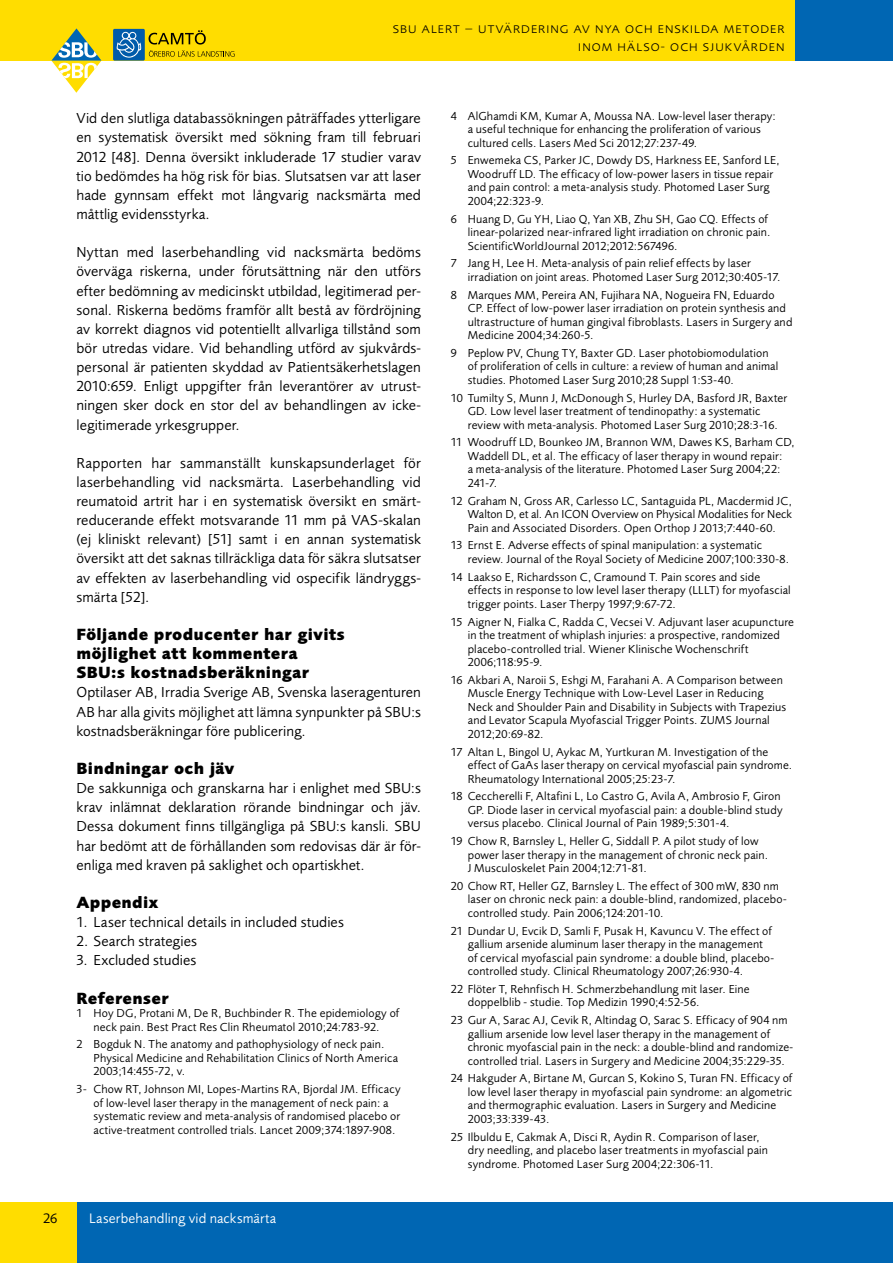
<style>
.page{position:relative;width:893px;height:1263px;background:#fff}
.page>*{position:absolute;margin:0;border:0;box-sizing:border-box;transform-origin:0 0}
.Rubrik_1_i_brödtext{font:800 16.5px/19.2px "Foundry Sans";letter-spacing:.015em;color:#000}
.Brödtext{font:15px/19.2px "Foundry Sans";letter-spacing:.005em;color:#000;text-align:justify}
.t1{font:300 15px/18px "Foundry Sans Expert";letter-spacing:.045em;color:#000;text-align:right}
.t2{font:14.25px "Foundry Sans";letter-spacing:.01em;color:#fff}
.t3{font:14.25px "Foundry Sans";color:#000}
.Referenser{font:12px/13.5px "Foundry Sans";letter-spacing:.015em;color:#000}
</style>
<div class="page">
<div style="left:0;top:0;width:893px;height:61px;background:#fd0"></div>
<div style="left:795px;top:0;width:98px;height:61px;background:#0066b3"></div>
<svg style="left:51px;top:28px;width:50px;height:65px"></svg>
<div style="left:0;top:1202px;width:893px;height:61px;background:#0066b3"></div>
<div style="left:0;top:1202px;width:77px;height:61px;background:#fd0"></div>
<svg style="left:113px;top:29px;width:122px;height:32px"></svg>
<p class="t1" style="left:392px;top:19px;width:394px">sbu alert – utvärdering av nya och enskilda metoder inom hälso- och sjukvården</p>
<p class="Brödtext" style="left:77px;top:109px;width:346px">Vid den slutliga databassökningen påträffades ytterligare en systematisk översikt med sökning fram till februari 2012 [48]. Denna översikt inkluderade 17 studier varav tio bedömdes ha hög risk för bias. Slutsatsen var att laser hade gynnsam effekt mot långvarig nacksmärta med måttlig evidensstyrka.</p>
<p class="Brödtext" style="left:77px;top:243px;width:346px">Nyttan med laserbehandling vid nacksmärta bedöms överväga riskerna, under förutsättning när den utförs efter bedömning av medicinskt utbildad, legitimerad per&shy;sonal. Riskerna bedöms framför allt bestå av fördröjning av korrekt diagnos vid potentiellt allvarliga tillstånd som bör utredas vidare. Vid behandling utförd av sjukvårds&shy;personal är patienten skyddad av Patientsäkerhetslagen 2010:659. Enligt uppgifter från leverantörer av utrust&shy;ningen sker dock en stor del av behandlingen av icke&shy;legitimerade yrkesgrupper.</p>
<p class="Brödtext" style="left:77px;top:453px;width:346px">Rapporten har sammanställt kunskapsunderlaget för laserbehandling vid nacksmärta. Laserbehandling vid reumatoid artrit har i en systematisk översikt en smärt&shy;reducerande effekt motsvarande 11 mm på VAS-skalan (ej kliniskt relevant) [51] samt i en annan systematisk översikt att det saknas tillräckliga data för säkra slutsatser av effekten av laserbehandling vid ospecifik ländryggs&shy;smärta [52].</p>
<h1 class="Rubrik_1_i_brödtext" style="left:77px;top:625px;width:270px">Följande producenter har givits möjlighet att kommentera<br>SBU:s kostnadsberäkningar</h1>
<p class="Brödtext" style="left:77px;top:683px;width:346px">Optilaser AB, Irradia Sverige AB, Svenska laseragenturen AB har alla givits möjlighet att lämna synpunkter på SBU:s kostnadsberäkningar före publicering.</p>
<h1 class="Rubrik_1_i_brödtext" style="left:77px;top:759px;width:159px">Bindningar och jäv</h1>
<p class="Brödtext" style="left:77px;top:778px;width:346px">De sakkunniga och granskarna har i enlighet med SBU:s krav inlämnat deklaration rörande bindningar och jäv.<br>Dessa dokument finns tillgängliga på SBU:s kansli. SBU har bedömt att de förhållanden som redovisas där är för&shy;enliga med kraven på saklighet och opartiskhet.</p>
<h1 class="Rubrik_1_i_brödtext" style="left:77px;top:893px;width:83px">Appendix</h1>
<p class="Brödtext" style="left:77px;top:912px;width:269px">1. Laser technical details in included studies</p>
<p class="Brödtext" style="left:77px;top:931px;width:122px">2. Search strategies</p>
<p class="Brödtext" style="left:77px;top:951px;width:121px">3. Excluded studies</p>
<h1 class="Rubrik_1_i_brödtext" style="left:77px;top:988px;width:94px">Referenser</h1>
<p class="Referenser" style="left:77px;top:1006px;width:324px;text-align:center">1 Hoy DG, Protani M, De R, Buchbinder R. The epidemiology of neck pain. Best Pract Res Clin Rheumatol 2010;24:783-92.</p>
<p class="Referenser" style="left:94px;top:1037px;width:306px;text-indent:-17px">2 Bogduk N. The anatomy and pathophysiology of neck pain.<br>Physical Medicine and Rehabilitation Clinics of North America<br>2003;14:455-72, v.</p>
<p class="Referenser" style="left:94px;top:1082px;width:309px;text-indent:-17px">3- Chow RT, Johnson MI, Lopes-Martins RA, Bjordal JM. Efficacy of low-level laser therapy in the management of neck pain: a systematic review and meta-analysis of randomised placebo or active-treatment controlled trials. Lancet 2009;374:1897-908.</p>
<p class="t3" style="left:43px;top:1210px;width:16px">26</p>
<p class="t2" style="left:89px;top:1210px;width:188px">Laserbehandling vid nacksmärta</p>
<p class="Referenser" style="left:468px;top:109px;width:310px;text-indent:-17px">4 AlGhamdi KM, Kumar A, Moussa NA. Low-level laser therapy: a useful technique for enhancing the proliferation of various cultured cells. Lasers Med Sci 2012;27:237-49.</p>
<p class="Referenser" style="left:468px;top:154px;width:313px;text-indent:-17px">5 Enwemeka CS, Parker JC, Dowdy DS, Harkness EE, Sanford LE, Woodruff LD. The efficacy of low-power lasers in tissue repair and pain control: a meta-analysis study. Photomed Laser Surg 2004;22:323-9.</p>
<p class="Referenser" style="left:468px;top:212px;width:304px;text-indent:-17px">6 Huang D, Gu YH, Liao Q, Yan XB, Zhu SH, Gao CQ. Effects of linear-polarized near-infrared light irradiation on chronic pain.<br>ScientificWorldJournal 2012;2012:567496.</p>
<p class="Referenser" style="left:468px;top:257px;width:314px;text-indent:-17px">7 Jang H, Lee H. Meta-analysis of pain relief effects by laser irradiation on joint areas. Photomed Laser Surg 2012;30:405-17.</p>
<p class="Referenser" style="left:468px;top:288px;width:326px;text-indent:-17px">8 Marques MM, Pereira AN, Fujihara NA, Nogueira FN, Eduardo CP. Effect of low-power laser irradiation on protein synthesis and ultrastructure of human gingival fibroblasts. Lasers in Surgery and Medicine 2004;34:260-5.</p>
<p class="Referenser" style="left:468px;top:346px;width:312px;text-indent:-17px">9 Peplow PV, Chung TY, Baxter GD. Laser photobiomodulation of proliferation of cells in culture: a review of human and animal studies. Photomed Laser Surg 2010;28 Suppl 1:S3-40.</p>
<p class="Referenser" style="left:468px;top:391px;width:321px;text-indent:-17px">10 Tumilty S, Munn J, McDonough S, Hurley DA, Basford JR, Baxter<br>GD. Low level laser treatment of tendinopathy: a systematic review with meta-analysis. Photomed Laser Surg 2010;28:3-16.</p>
<p class="Referenser" style="left:468px;top:436px;width:328px;text-indent:-17px">11 Woodruff LD, Bounkeo JM, Brannon WM, Dawes KS, Barham CD, Waddell DL, et al. The efficacy of laser therapy in wound repair:<br>a meta-analysis of the literature. Photomed Laser Surg 2004;22:<br>241-7.</p>
<p class="Referenser" style="left:468px;top:494px;width:326px;text-align:justify;text-indent:-17px">12 Graham N, Gross AR, Carlesso LC, Santaguida PL, Macdermid JC, Walton D, et al. An ICON Overview on Physical Modalities for Neck Pain and Associated Disorders. Open Orthop J 2013;7:440-60.</p>
<p class="Referenser" style="left:468px;top:539px;width:323px;text-indent:-17px">13 Ernst E. Adverse effects of spinal manipulation: a systematic review. Journal of the Royal Society of Medicine 2007;100:330-8.</p>
<p class="Referenser" style="left:468px;top:570px;width:325px;text-indent:-17px">14 Laakso E, Richardsson C, Cramound T. Pain scores and side effects in response to low level laser therapy (LLLT) for myofascial trigger points. Laser Therpy 1997;9:67-72.</p>
<p class="Referenser" style="left:468px;top:615px;width:328px;text-indent:-17px">15 Aigner N, Fialka C, Radda C, Vecsei V. Adjuvant laser acupuncture in the treatment of whiplash injuries: a prospective, randomized placebo-controlled trial. Wiener Klinische Wochenschrift 2006;118:95-9.</p>
<p class="Referenser" style="left:468px;top:673px;width:320px;text-indent:-17px">16 Akbari A, Naroii S, Eshgi M, Farahani A. A Comparison between Muscle Energy Technique with Low-Level Laser in Reducing Neck and Shoulder Pain and Disability in Subjects with Trapezius and Levator Scapula Myofascial Trigger Points. ZUMS Journal 2012;20:69-82.</p>
<p class="Referenser" style="left:468px;top:745px;width:326px;text-indent:-17px">17 Altan L, Bingol U, Aykac M, Yurtkuran M. Investigation of the effect of GaAs laser therapy on cervical myofascial pain syndrome.<br>Rheumatology International 2005;25:23-7.</p>
<p class="Referenser" style="left:468px;top:789px;width:316px;text-indent:-17px">18 Ceccherelli F, Altafini L, Lo Castro G, Avila A, Ambrosio F, Giron<br>GP. Diode laser in cervical myofascial pain: a double-blind study versus placebo. Clinical Journal of Pain 1989;5:301-4.</p>
<p class="Referenser" style="left:468px;top:834px;width:302px;text-indent:-17px">19 Chow R, Barnsley L, Heller G, Siddall P. A pilot study of low power laser therapy in the management of chronic neck pain.<br>J Musculoskelet Pain 2004;12:71-81.</p>
<p class="Referenser" style="left:468px;top:879px;width:320px;text-indent:-17px">20 Chow RT, Heller GZ, Barnsley L. The effect of 300 mW, 830 nm laser on chronic neck pain: a double-blind, randomized, placebo&shy;controlled study. Pain 2006;124:201-10.</p>
<p class="Referenser" style="left:468px;top:924px;width:308px;text-indent:-17px">21 Dundar U, Evcik D, Samli F, Pusak H, Kavuncu V. The effect of gallium arsenide aluminum laser therapy in the management of cervical myofascial pain syndrome: a double blind, placebo&shy;controlled study. Clinical Rheumatology 2007;26:930-4.</p>
<p class="Referenser" style="left:468px;top:982px;width:283px;text-indent:-17px">22 Flöter T, Rehnfisch H. Schmerzbehandlung mit laser. Eine doppelblib - studie. Top Medizin 1990;4:52-56.</p>
<p class="Referenser" style="left:468px;top:1013px;width:327px;text-indent:-17px">23 Gur A, Sarac AJ, Cevik R, Altindag O, Sarac S. Efficacy of 904 nm gallium arsenide low level laser therapy in the management of chronic myofascial pain in the neck: a double-blind and randomize&shy;controlled trial. Lasers in Surgery and Medicine 2004;35:229-35.</p>
<p class="Referenser" style="left:468px;top:1071px;width:326px;text-indent:-17px">24 Hakguder A, Birtane M, Gurcan S, Kokino S, Turan FN. Efficacy of low level laser therapy in myofascial pain syndrome: an algometric and thermographic evaluation. Lasers in Surgery and Medicine 2003;33:339-43.</p>
<p class="Referenser" style="left:468px;top:1130px;width:302px;text-indent:-17px">25 Ilbuldu E, Cakmak A, Disci R, Aydin R. Comparison of laser, dry needling, and placebo laser treatments in myofascial pain syndrome. Photomed Laser Surg 2004;22:306-11.</p>
</div>
